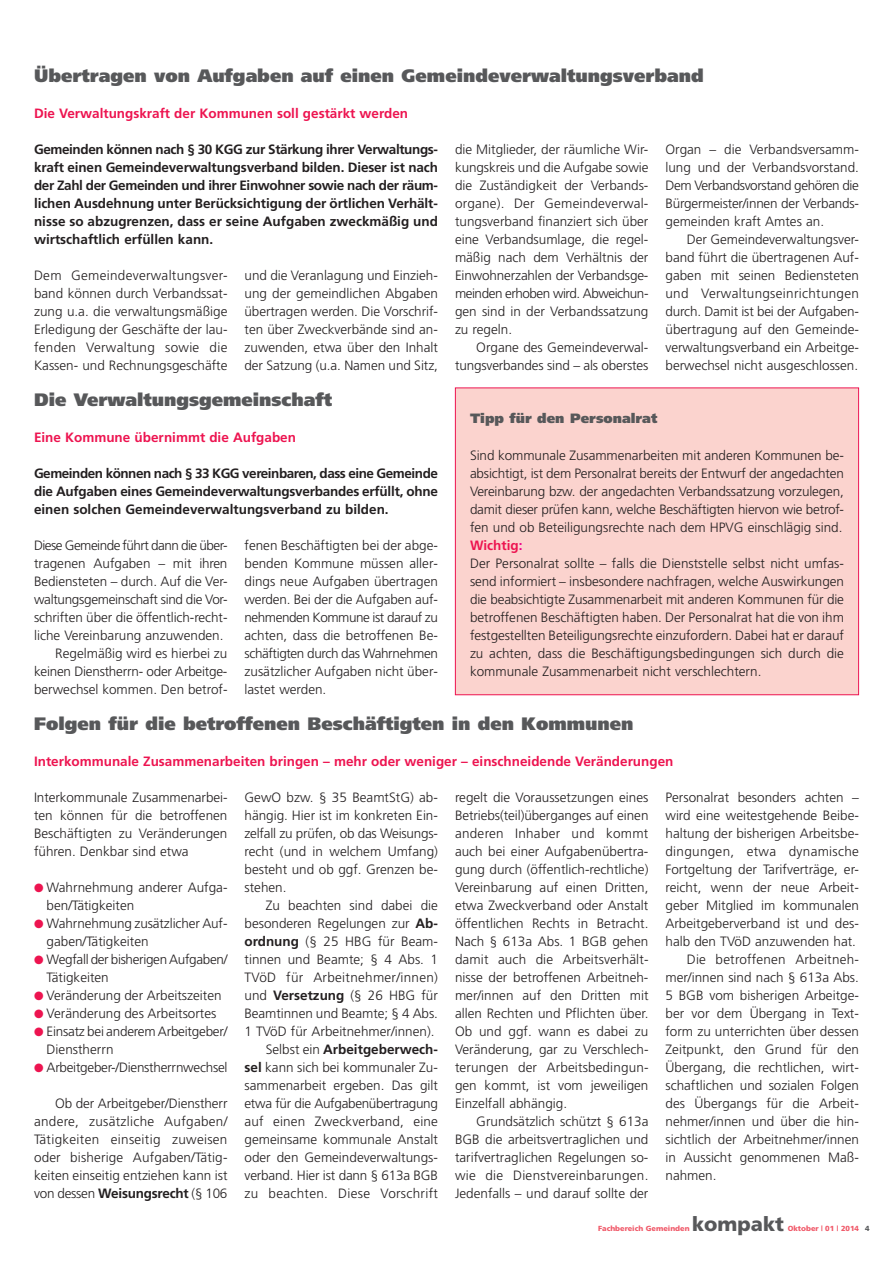
<style>
.page{position:relative;width:893px;height:1263px;background:#fff}
.page>*{position:absolute;margin:0;border:0;box-sizing:border-box;transform-origin:0 0}
.t1{font:900 19.95px "Frutiger";color:#57585a}
.t2{font:900 18px "Frutiger";color:#57585a}
.t3{font:300 13.5px/18px "Frutiger CE";color:#231f20;text-align:justify}
.t4{font:700 13.5px/18px "Frutiger CE";color:#231f20;text-align:justify}
.t5{font:700 13.5px "Frutiger CE";color:#ed1450}
.t6{font:300 13.5px "Frutiger CE";letter-spacing:.02em;color:#231f20}
.t7{font:300 13.5px/18px "Frutiger CE";letter-spacing:-.025em;color:#231f20}
.t8{font:300 13.5px "Frutiger CE";letter-spacing:-.02em;color:#231f20}
.t9{font:900 13.5px "Frutiger";color:#57585a}
.t10{font:900 7.35px "Frutiger";color:#f05969}
.s1{font-weight:700;color:#ed1450}
.s2{font-weight:700;color:#ed028c}
.s3{color:#ed1450}
.s4{font-weight:700}
.s5{color:#57585a}
</style>
<div class="page">
<div style="left:456px;top:388px;width:402px;height:306px;background:#fbd3ce"></div>
<div style="left:455px;top:387px;width:404px;height:308px;border:1px solid #ed1450"></div>
<h2 class="t2" style="left:34px;top:68px;width:671px">Übertragen von Aufgaben auf einen Gemeindeverwaltungsverband</h2>
<p class="t5" style="left:34px;top:108px;width:376px">Die Verwaltungskraft der Kommunen soll gestärkt werden</p>
<p class="t4" style="left:34px;top:141px;width:405px">Gemeinden können nach § 30 KGG zur Stärkung ihrer Verwaltungs&shy;kraft einen Gemeindeverwaltungsverband bilden. Dieser ist nach der Zahl der Gemeinden und ihrer Einwohner sowie nach der räum&shy;lichen Ausdehnung unter Berücksichtigung der örtlichen Verhält&shy;nisse so abzugrenzen, dass er seine Aufgaben zweckmäßig und wirtschaftlich erfüllen kann.</p>
<p class="t3" style="left:665px;top:141px;width:195px">Organ – die Verbandsversamm&shy;lung und der Verbandsvorstand.<br>Dem Verbandsvorstand gehören die Bürgermeister/innen der Verbands&shy;gemeinden kraft Amtes an.</p>
<p class="t3" style="left:665px;top:231px;width:195px;text-indent:21px">Der Gemeindeverwaltungsver&shy;band führt die übertragenen Auf&shy;gaben mit seinen Bediensteten und Verwaltungseinrichtungen durch. Damit ist bei der Aufgaben&shy;übertragung auf den Gemeinde&shy;verwaltungsverband ein Arbeitge&shy;berwechsel nicht ausgeschlossen.</p>
<p class="t3" style="left:455px;top:141px;width:195px">die Mitglieder, der räumliche Wir&shy;kungskreis und die Aufgabe sowie die Zuständigkeit der Verbands&shy;organe). Der Gemeindeverwal&shy;tungsverband finanziert sich über eine Verbandsumlage, die regel&shy;mäßig nach dem Verhältnis der Einwohnerzahlen der Verbandsge&shy;meinden erhoben wird. Abweichun&shy;gen sind in der Verbandssatzung zu regeln.</p>
<p class="t3" style="left:455px;top:339px;width:195px;text-align:right">Organe des Gemeindeverwal&shy;tungsverbandes sind – als oberstes</p>
<p class="t3" style="left:34px;top:267px;width:195px">Dem Gemeindeverwaltungsver&shy;band können durch Verbandssat&shy;zung u.a. die verwaltungsmäßige Erledigung der Geschäfte der lau&shy;fenden Verwaltung sowie die Kassen- und Rechnungsgeschäfte</p>
<p class="t3" style="left:244px;top:267px;width:195px">und die Veranlagung und Einzieh&shy;ung der gemeindlichen Abgaben übertragen werden. Die Vorschrif&shy;ten über Zweckverbände sind an&shy;zuwenden, etwa über den Inhalt der Satzung (u.a. Namen und Sitz,</p>
<h2 class="t2" style="left:34px;top:392px;width:300px">Die Verwaltungsgemeinschaft</h2>
<p class="t5" style="left:34px;top:432px;width:263px">Eine Kommune übernimmt die Aufgaben</p>
<p class="t4" style="left:34px;top:465px;width:405px">Gemeinden können nach § 33 KGG vereinbaren, dass eine Gemeinde die Aufgaben eines Gemeindeverwaltungsverbandes erfüllt, ohne einen solchen Gemeindeverwaltungsverband zu bilden.</p>
<p class="t3" style="left:34px;top:537px;width:195px;text-align:right">Diese Gemeinde führt dann die über&shy;tragenen Aufgaben – mit ihren Bediensteten – durch. Auf die Ver&shy;waltungsgemeinschaft sind die Vor&shy;schriften über die öffentlich-recht&shy;liche Vereinbarung anzuwenden.<br>Regelmäßig wird es hierbei zu keinen Dienstherrn- oder Arbeitge&shy;berwechsel kommen. Den betrof-</p>
<p class="t3" style="left:244px;top:537px;width:195px">fenen Beschäftigten bei der abge&shy;benden Kommune müssen aller&shy;dings neue Aufgaben übertragen werden. Bei der die Aufgaben auf&shy;nehmenden Kommune ist darauf zu achten, dass die betroffenen Be&shy;schäftigten durch das Wahrnehmen zusätzlicher Aufgaben nicht über&shy;lastet werden.</p>
<p class="t9" style="left:470px;top:413px;width:189px">Tipp für den Personalrat</p>
<p class="t3" style="left:470px;top:447px;width:376px;text-align:left">Sind kommunale Zusammenarbeiten mit anderen Kommunen be&shy;absichtigt, ist dem Personalrat bereits der Entwurf der angedachten Vereinbarung bzw. der angedachten Verbandssatzung vorzulegen, damit dieser prüfen kann, welche Beschäftigten hiervon wie betrof&shy;fen und ob Beteiligungsrechte nach dem HPVG einschlägig sind.<br><span class="s1">Wichtig</span><span class="s2">:<br></span>Der Personalrat sollte – falls die Dienststelle selbst nicht umfas&shy;send informiert – insbesondere nachfragen, welche Auswirkungen die beabsichtigte Zusammenarbeit mit anderen Kommunen für die betroffenen Beschäftigten haben. Der Personalrat hat die von ihm festgestellten Beteiligungsrechte einzufordern. Dabei hat er darauf zu achten, dass die Beschäftigungsbedingungen sich durch die kommunale Zusammenarbeit nicht verschlechtern.</p>
<h2 class="t2" style="left:34px;top:716px;width:601px">Folgen für die betroffenen Beschäftigten in den Kommunen</h2>
<p class="t5" style="left:34px;top:756px;width:641px">Interkommunale Zusammenarbeiten bringen – mehr oder weniger – einschneidende Veränderungen</p>
<p class="t3" style="left:34px;top:789px;width:195px">Interkommunale Zusammenarbei&shy;ten können für die betroffenen Beschäftigten zu Veränderungen führen. Denkbar sind etwa</p>
<p class="t3" style="left:47px;top:879px;width:182px;text-indent:-13px"><span class="s3">●</span> Wahrnehmung anderer Aufga&shy;ben/Tätigkeiten</p>
<p class="t3" style="left:47px;top:915px;width:182px;text-indent:-13px"><span class="s3">●</span> Wahrnehmung zusätzlicher Auf&shy;gaben/Tätigkeiten</p>
<p class="t7" style="left:47px;top:951px;width:182px;text-indent:-13px"><span class="s3">●</span> Wegfall der bisherigen Aufgaben/<br>Tätigkeiten</p>
<p class="t3" style="left:34px;top:987px;width:189px"><span class="s3">●</span> Veränderung der Arbeitszeiten</p>
<p class="t3" style="left:34px;top:1005px;width:184px"><span class="s3">●</span> Veränderung des Arbeitsortes</p>
<p class="t3" style="left:47px;top:1023px;width:182px;text-indent:-13px"><span class="s3">●</span> Einsatz bei anderem Arbeitgeber/<br>Dienstherrn</p>
<p class="t8" style="left:34px;top:1062px;width:195px"><span class="s3">●</span> Arbeitgeber-/Dienstherrnwechsel</p>
<p class="t3" style="left:34px;top:1095px;width:195px;text-indent:21px">Ob der Arbeitgeber/Dienstherr andere, zusätzliche Aufgaben/ Tätigkeiten einseitig zuweisen oder bisherige Aufgaben/Tätig&shy;keiten einseitig entziehen kann ist von dessen <span class="s4">Weisungsrecht</span> (§ 106</p>
<p class="t3" style="left:244px;top:789px;width:195px">GewO bzw. § 35 BeamtStG) ab&shy;hängig. Hier ist im konkreten Ein&shy;zelfall zu prüfen, ob das Weisungs&shy;recht (und in welchem Umfang) besteht und ob ggf. Grenzen be&shy;stehen.</p>
<p class="t3" style="left:244px;top:897px;width:195px;text-align:right">Zu beachten sind dabei die besonderen Regelungen zur <span class="s4">Ab&shy;ordnung</span> (§ 25 HBG für Beam&shy;tinnen und Beamte; § 4 Abs. 1<br>TVöD für Arbeitnehmer/innen) und <span class="s4">Versetzung</span> (§ 26 HBG für<br>Beamtinnen und Beamte; § 4 Abs.<br>1 TVöD für Arbeitnehmer/innen).<br>Selbst ein <span class="s4">Arbeitgeberwech-<br>sel</span> kann sich bei kommunaler Zu&shy;sammenarbeit ergeben. Das gilt etwa für die Aufgabenübertragung auf einen Zweckverband, eine gemeinsame kommunale Anstalt oder den Gemeindeverwaltungs&shy;verband. Hier ist dann § 613a BGB zu beachten. Diese Vorschrift</p>
<p class="t3" style="left:455px;top:789px;width:195px">regelt die Voraussetzungen eines Betriebs(teil)überganges auf einen anderen Inhaber und kommt auch bei einer Aufgabenübertra&shy;gung durch (öffentlich-rechtliche)<br>Vereinbarung auf einen Dritten, etwa Zweckverband oder Anstalt öffentlichen Rechts in Betracht.<br>Nach § 613a Abs. 1 BGB gehen damit auch die Arbeitsverhält&shy;nisse der betroffenen Arbeitneh&shy;mer/innen auf den Dritten mit allen Rechten und Pflichten über.<br>Ob und ggf. wann es dabei zu Veränderung, gar zu Verschlech&shy;terungen der Arbeitsbedingun&shy;gen kommt, ist vom jeweiligen Einzelfall abhängig.</p>
<p class="t3" style="left:455px;top:1113px;width:195px;text-indent:21px">Grundsätzlich schützt § 613a BGB die arbeitsvertraglichen und tarifvertraglichen Regelungen so&shy;wie die Dienstvereinbarungen.<br>Jedenfalls – und darauf sollte der</p>
<p class="t3" style="left:665px;top:789px;width:195px">Personalrat besonders achten –</p>
<p class="t3" style="left:665px;top:807px;width:195px">wird eine weitestgehende Beibe-</p>
<p class="t3" style="left:665px;top:825px;width:195px">haltung der bisherigen Arbeitsbe-</p>
<p class="t6" style="left:665px;top:846px;width:195px">dingungen, etwa dynamische</p>
<p class="t3" style="left:665px;top:861px;width:195px">Fortgeltung der Tarifverträge, er-</p>
<p class="t3" style="left:665px;top:879px;width:195px">reicht, wenn der neue Arbeit-</p>
<p class="t3" style="left:665px;top:897px;width:195px">geber Mitglied im kommunalen</p>
<p class="t3" style="left:665px;top:915px;width:195px">Arbeitgeberverband ist und des-</p>
<p class="t3" style="left:665px;top:933px;width:192px">halb den TVöD anzuwenden hat.</p>
<p class="t6" style="left:687px;top:954px;width:174px">Die betroffenen Arbeitneh-</p>
<p class="t3" style="left:665px;top:969px;width:195px">mer/innen sind nach § 613a Abs.</p>
<p class="t3" style="left:665px;top:987px;width:195px">5 BGB vom bisherigen Arbeitge-</p>
<p class="t3" style="left:665px;top:1005px;width:195px">ber vor dem Übergang in Text-</p>
<p class="t3" style="left:665px;top:1023px;width:195px">form zu unterrichten über dessen</p>
<p class="t3" style="left:665px;top:1041px;width:195px">Zeitpunkt, den Grund für den</p>
<p class="t3" style="left:665px;top:1059px;width:195px">Übergang, die rechtlichen, wirt-</p>
<p class="t3" style="left:665px;top:1077px;width:195px">schaftlichen und sozialen Folgen</p>
<p class="t3" style="left:665px;top:1095px;width:195px">des Übergangs für die Arbeit-</p>
<p class="t3" style="left:665px;top:1113px;width:195px">nehmer/innen und über die hin-</p>
<p class="t3" style="left:665px;top:1131px;width:195px">sichtlich der Arbeitnehmer/innen</p>
<p class="t3" style="left:665px;top:1149px;width:195px">in Aussicht genommenen Maß-</p>
<p class="t3" style="left:665px;top:1167px;width:53px">nahmen.</p>
<p class="t10" style="left:598px;top:1226px;width:93px">Fachbereich Gemeinden</p>
<h1 class="t1" style="left:692px;top:1216px;width:93px">kompakt</h1>
<p class="t10" style="left:788px;top:1226px;width:84px">Oktober | 01 | 2014 <span class="s5">4</span></p>
</div>
